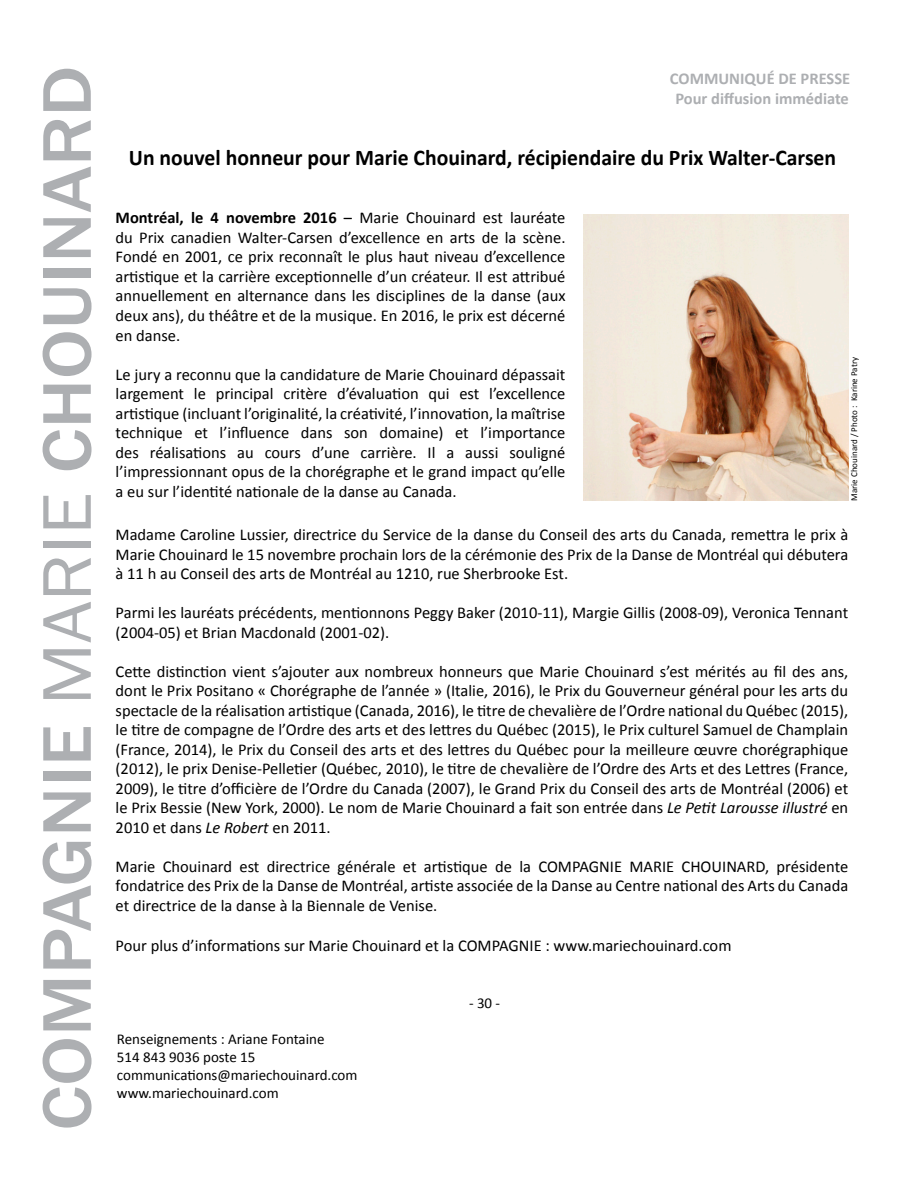
<style>
.page{position:relative;width:918px;height:1188px;background:#fff}
.page>*{position:absolute;margin:0;border:0;box-sizing:border-box;transform-origin:0 0}
.t1{font:500 71.25px "Franklin Gothic";color:#adafb2;scale:1.08 1}
.t2{font:700 22.5px "Calibri";color:#000;scale:.96 1}
.t3{font:16.5px/19.5px "Calibri";color:#000;text-align:justify}
.t4{font:700 16.5px/19.8px "Calibri";color:#adafb2;text-align:center}
.t5{font:15px/18px "Calibri";color:#000}
.t6{font:9px "Calibri";color:#000}
.s1{font-weight:400}
.s2{font-weight:700}
.s3{font-style:italic}
</style>
<div class="page">
<img style="left:584px;top:215px;width:264px;height:285px">
<h1 class="t1" style="left:23px;top:1131px;width:987px;rotate:-90deg">COMPAGNIE <span class="s1">MARIE</span> CHOUINARD</h1>
<p class="t4" style="left:670px;top:69px;width:182px">COMMUNIQUÉ DE PRESSE<br>Pour diffusion immédiate</p>
<h2 class="t2" style="left:129px;top:143px;width:738px">Un nouvel honneur pour Marie Chouinard, récipiendaire du Prix Walter-Carsen</h2>
<p class="t3" style="left:116px;top:208px;width:451px"><span class="s2">Montréal, le 4 novembre 2016</span> – Marie Chouinard est lauréate du Prix canadien Walter-Carsen d’excellence en arts de la scène.<br>Fondé en 2001, ce prix reconnaît le plus haut niveau d’excellence artistique et la carrière exceptionnelle d’un créateur. Il est attribué annuellement en alternance dans les disciplines de la danse (aux deux ans), du théâtre et de la musique. En 2016, le prix est décerné en danse.</p>
<p class="t3" style="left:116px;top:364px;width:451px">Le jury a reconnu que la candidature de Marie Chouinard dépassait largement le principal critère d’évaluation qui est l’excellence artistique (incluant l’originalité, la créativité, l’innovation, la maîtrise technique et l’influence dans son domaine) et l’importance des réalisations au cours d’une carrière. Il a aussi souligné l’impressionnant opus de la chorégraphe et le grand impact qu’elle a eu sur l’identité nationale de la danse au Canada.</p>
<p class="t6" style="left:848px;top:501px;width:145px;rotate:-90deg">Marie Chouinard / Photo : Karine Patry</p>
<p class="t3" style="left:116px;top:525px;width:734px">Madame Caroline Lussier, directrice du Service de la danse du Conseil des arts du Canada, remettra le prix à Marie Chouinard le 15 novembre prochain lors de la cérémonie des Prix de la Danse de Montréal qui débutera à 11 h au Conseil des arts de Montréal au 1210, rue Sherbrooke Est.</p>
<p class="t3" style="left:116px;top:603px;width:734px">Parmi les lauréats précédents, mentionnons Peggy Baker (2010-11), Margie Gillis (2008-09), Veronica Tennant (2004-05) et Brian Macdonald (2001-02).</p>
<p class="t3" style="left:116px;top:662px;width:734px">Cette distinction vient s’ajouter aux nombreux honneurs que Marie Chouinard s’est mérités au fil des ans, dont le Prix Positano « Chorégraphe de l’année » (Italie, 2016), le Prix du Gouverneur général pour les arts du spectacle de la réalisation artistique (Canada, 2016), le titre de chevalière de l’Ordre national du Québec (2015), le titre de compagne de l’Ordre des arts et des lettres du Québec (2015), le Prix culturel Samuel de Champlain (France, 2014), le Prix du Conseil des arts et des lettres du Québec pour la meilleure œuvre chorégraphique (2012), le prix Denise-Pelletier (Québec, 2010), le titre de chevalière de l’Ordre des Arts et des Lettres (France, 2009), le titre d’officière de l’Ordre du Canada (2007), le Grand Prix du Conseil des arts de Montréal (2006) et le Prix Bessie (New York, 2000). Le nom de Marie Chouinard a fait son entrée dans <span class="s3">Le Petit Larousse illustré</span> en 2010 et dans <span class="s3">Le Robert</span> en 2011.</p>
<p class="t3" style="left:116px;top:857px;width:734px">Marie Chouinard est directrice générale et artistique de la COMPAGNIE MARIE CHOUINARD, présidente fondatrice des Prix de la Danse de Montréal, artiste associée de la Danse au Centre national des Arts du Canada et directrice de la danse à la Biennale de Venise.</p>
<p class="t3" style="left:116px;top:936px;width:617px">Pour plus d’informations sur Marie Chouinard et la COMPAGNIE : www.mariechouinard.com</p>
<p class="t5" style="left:469px;top:994px;width:33px">- 30 -</p>
<p class="t5" style="left:117px;top:1030px;width:242px">Renseignements : Ariane Fontaine<br>514 843 9036 poste 15 communications@mariechouinard.com www.mariechouinard.com</p>
</div>
